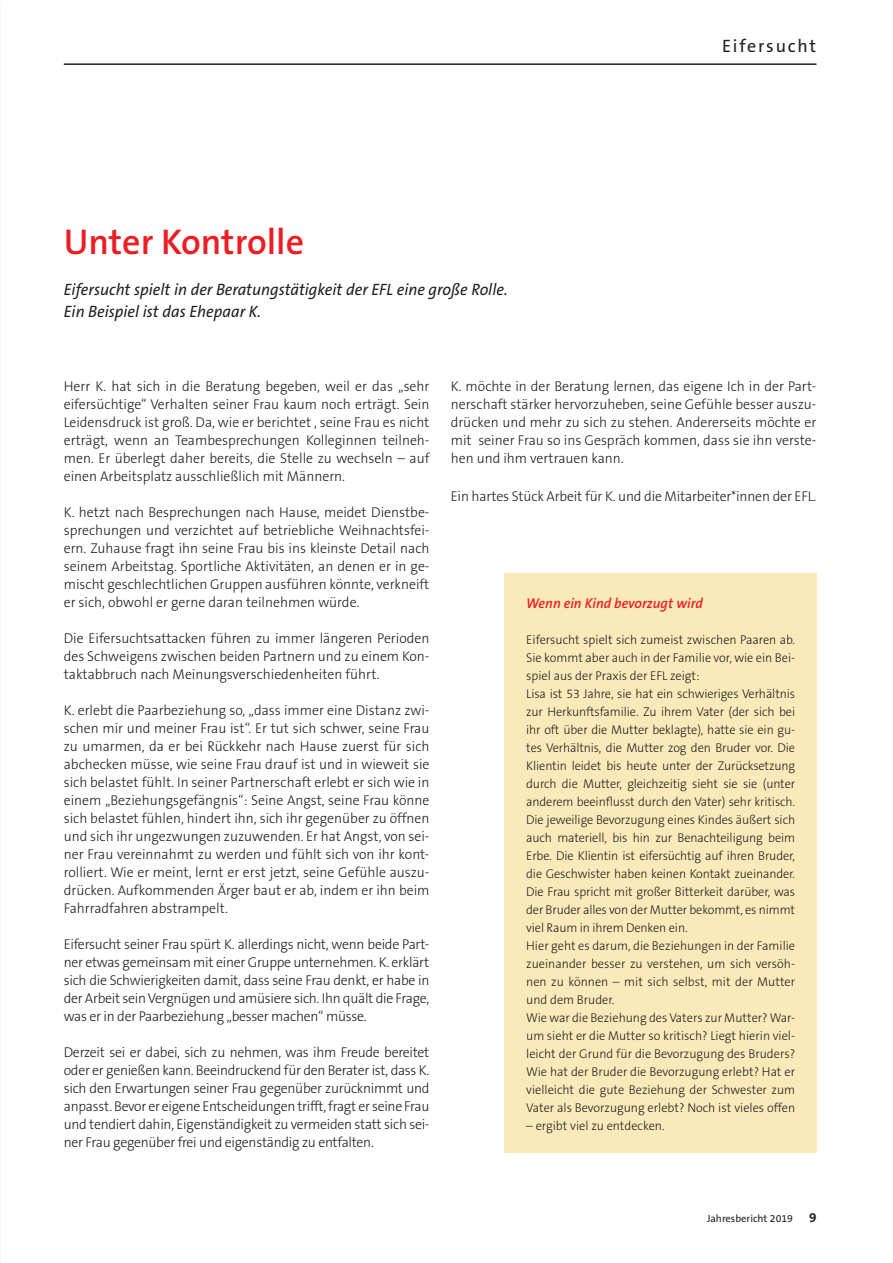
<style>
.page{position:relative;width:893px;height:1263px;background:#fff}
.page>*{position:absolute;margin:0;border:0;box-sizing:border-box;transform-origin:0 0}
.t1{font:600 36px "The Sans B6";color:#ee1d23}
.t2{font:18px "The Sans B5 Plain";letter-spacing:.1em;color:#231f20}
.t3{font:italic 16.5px/22.5px "The Sans B5 Plain";color:#231f20}
.t4{font:300 14.25px/18px "The Sans B3";color:#231f20;text-align:justify}
.t5{font:italic 600 14.25px "The Sans B6";color:#ee1d23}
.t6{font:300 12.75px/18px "The Sans B3";letter-spacing:-.01em;color:#231f20}
.t7{font:10.5px "The Sans B5 Plain";color:#231f20}
.s1{font-family:"The Sans B7";font-weight:700;font-size:13.5px}
</style>
<div class="page">
<hr style="left:64px;top:63px;width:752px;height:2px;background:#231f20">
<div style="left:504px;top:573px;width:312px;height:579px;background:#fbeab9"></div>
<h1 class="t1" style="left:64px;top:223px;width:242px">Unter Kontrolle</h1>
<p class="t3" style="left:64px;top:278px;width:445px">Eifersucht spielt in der Beratungstätigkeit der EFL eine große Rolle.<br>Ein Beispiel ist das Ehepaar K.</p>
<p class="t2" style="left:722px;top:36px;width:96px">Eifersucht</p>
<p class="t4" style="left:64px;top:378px;width:367px">Herr K. hat sich in die Beratung begeben, weil er das „sehr eifersüchtige“ Verhalten seiner Frau kaum noch erträgt. Sein Leidensdruck ist groß. Da, wie er berichtet , seine Frau es nicht erträgt, wenn an Teambesprechungen Kolleginnen teilneh&shy;men. Er überlegt daher bereits, die Stelle zu wechseln – auf einen Arbeitsplatz ausschließlich mit Männern.</p>
<p class="t4" style="left:64px;top:504px;width:367px">K. hetzt nach Besprechungen nach Hause, meidet Dienstbe&shy;sprechungen und verzichtet auf betriebliche Weihnachtsfei&shy;ern. Zuhause fragt ihn seine Frau bis ins kleinste Detail nach seinem Arbeitstag. Sportliche Aktivitäten, an denen er in ge&shy;mischt geschlechtlichen Gruppen ausführen könnte, verkneift er sich, obwohl er gerne daran teilnehmen würde.</p>
<p class="t4" style="left:64px;top:630px;width:367px">Die Eifersuchtsattacken führen zu immer längeren Perioden des Schweigens zwischen beiden Partnern und zu einem Kon&shy;taktabbruch nach Meinungsverschiedenheiten führt.</p>
<p class="t4" style="left:64px;top:702px;width:367px">K. erlebt die Paarbeziehung so, „dass immer eine Distanz zwi&shy;schen mir und meiner Frau ist“. Er tut sich schwer, seine Frau zu umarmen, da er bei Rückkehr nach Hause zuerst für sich abchecken müsse, wie seine Frau drauf ist und in wieweit sie sich belastet fühlt. In seiner Partnerschaft erlebt er sich wie in einem „Beziehungsgefängnis“: Seine Angst, seine Frau könne sich belastet fühlen, hindert ihn, sich ihr gegenüber zu öffnen und sich ihr ungezwungen zuzuwenden. Er hat Angst, von sei&shy;ner Frau vereinnahmt zu werden und fühlt sich von ihr kont&shy;rolliert. Wie er meint, lernt er erst jetzt, seine Gefühle auszu&shy;drücken. Aufkommenden Ärger baut er ab, indem er ihn beim Fahrradfahren abstrampelt.</p>
<p class="t4" style="left:64px;top:936px;width:367px">Eifersucht seiner Frau spürt K. allerdings nicht, wenn beide Part&shy;ner etwas gemeinsam mit einer Gruppe unternehmen. K. erklärt sich die Schwierigkeiten damit, dass seine Frau denkt, er habe in der Arbeit sein Vergnügen und amüsiere sich. Ihn quält die Frage, was er in der Paarbeziehung „besser machen“ müsse.</p>
<p class="t4" style="left:64px;top:1044px;width:367px">Derzeit sei er dabei, sich zu nehmen, was ihm Freude bereitet oder er genießen kann. Beeindruckend für den Berater ist, dass K. sich den Erwartungen seiner Frau gegenüber zurücknimmt und anpasst. Bevor er eigene Entscheidungen trifft, fragt er seine Frau und tendiert dahin, Eigenständigkeit zu vermeiden statt sich sei&shy;ner Frau gegenüber frei und eigenständig zu entfalten.</p>
<p class="t4" style="left:451px;top:378px;width:367px">K. möchte in der Beratung lernen, das eigene Ich in der Part&shy;nerschaft stärker hervorzuheben, seine Gefühle besser auszu&shy;drücken und mehr zu sich zu stehen. Andererseits möchte er mit seiner Frau so ins Gespräch kommen, dass sie ihn verste&shy;hen und ihm vertrauen kann.</p>
<p class="t4" style="left:451px;top:487px;width:367px">Ein hartes Stück Arbeit für K. und die Mitarbeiter*innen der EFL.</p>
<p class="t5" style="left:526px;top:596px;width:178px">Wenn ein Kind bevorzugt wird</p>
<p class="t6" style="left:526px;top:631px;width:270px">Eifersucht spielt sich zumeist zwischen Paaren ab.<br>Sie kommt aber auch in der Familie vor, wie ein Bei&shy;spiel aus der Praxis der EFL zeigt:<br>Lisa ist 53 Jahre, sie hat ein schwieriges Verhältnis zur Herkunftsfamilie. Zu ihrem Vater (der sich bei ihr oft über die Mutter beklagte), hatte sie ein gu&shy;tes Verhältnis, die Mutter zog den Bruder vor. Die Klientin leidet bis heute unter der Zurücksetzung durch die Mutter, gleichzeitig sieht sie sie (unter anderem beeinflusst durch den Vater) sehr kritisch.<br>Die jeweilige Bevorzugung eines Kindes äußert sich auch materiell, bis hin zur Benachteiligung beim Erbe. Die Klientin ist eifersüchtig auf ihren Bruder, die Geschwister haben keinen Kontakt zueinander.<br>Die Frau spricht mit großer Bitterkeit darüber, was der Bruder alles von der Mutter bekommt, es nimmt viel Raum in ihrem Denken ein.<br>Hier geht es darum, die Beziehungen in der Familie zueinander besser zu verstehen, um sich versöh&shy;nen zu können – mit sich selbst, mit der Mutter und dem Bruder.<br>Wie war die Beziehung des Vaters zur Mutter? War&shy;um sieht er die Mutter so kritisch? Liegt hierin viel&shy;leicht der Grund für die Bevorzugung des Bruders?<br>Wie hat der Bruder die Bevorzugung erlebt? Hat er vielleicht die gute Beziehung der Schwester zum Vater als Bevorzugung erlebt? Noch ist vieles offen</p>
<p class="t6" style="left:526px;top:1117px;width:140px">– ergibt viel zu entdecken.</p>
<p class="t7" style="left:707px;top:1213px;width:111px">Jahresbericht 2019 <span class="s1">9</span></p>
</div>
